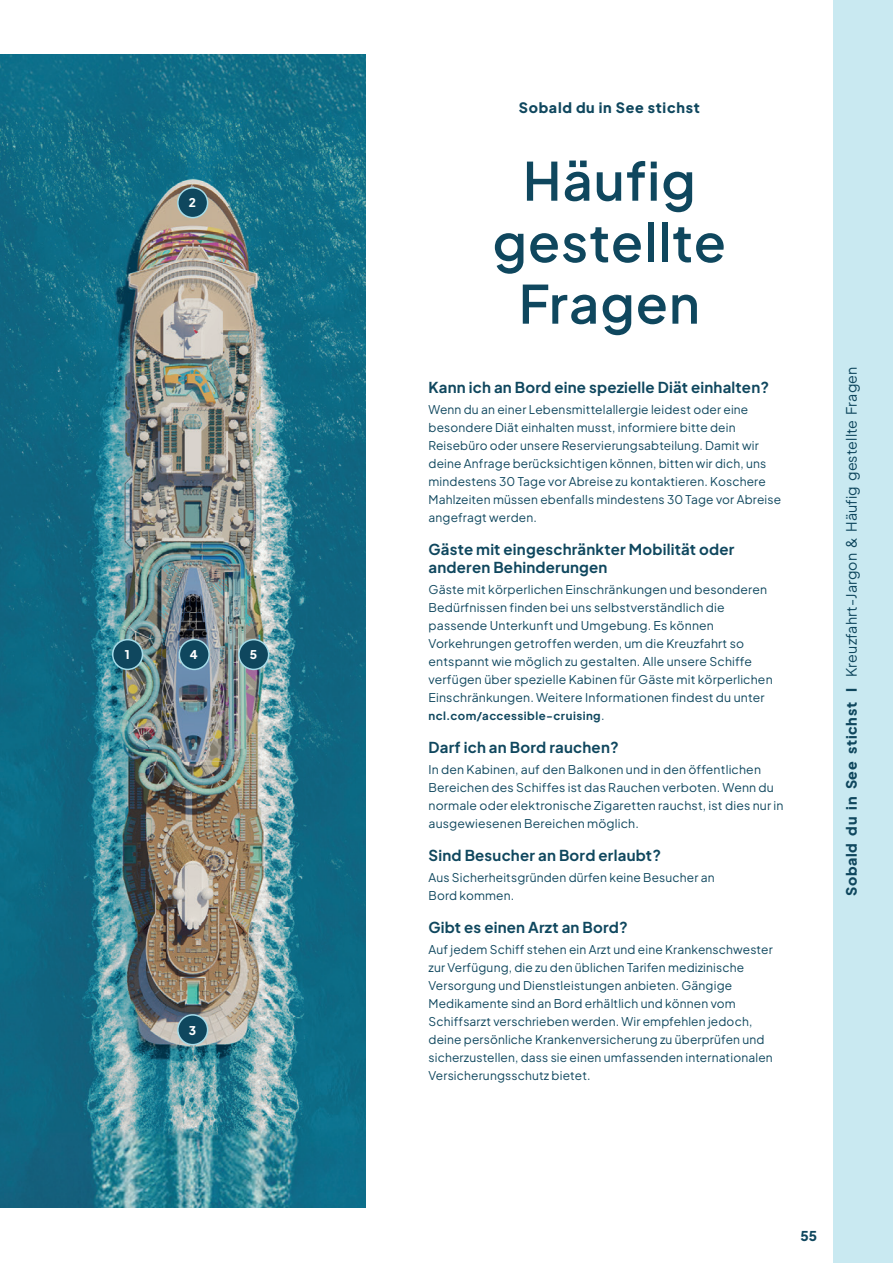
<style>
.page{position:relative;width:893px;height:1263px;background:#fff}
.page>*{position:absolute;margin:0;border:0;box-sizing:border-box;transform-origin:0 0}
.t1{font:600 52.5px/61.5px "Plus Jakarta Sans";letter-spacing:.02em;color:#0f475e;text-align:center}
.t2{font:700 15px/18px "Plus Jakarta Sans";letter-spacing:.015em;color:#0f475e}
.t3{font:14.25px "Plus Jakarta Sans";letter-spacing:.01em;color:#0f475e}
.t4{font:800 14.25px "Plus Jakarta Sans";letter-spacing:.05em;color:#0f475e}
.t5{font:800 13.5px "Plus Jakarta Sans";color:#0f475e}
.t6{font:12px/18px "Plus Jakarta Sans";letter-spacing:.015em;color:#0f475e}
.t7{font:800 12px "Plus Jakarta Sans";color:#fff}
.t8{font:700 11.25px "Plus Jakarta Sans";letter-spacing:.04em;color:#0f475e}
.s1{font-weight:400;font-size:12px}
.s2{font-weight:800}
</style>
<div class="page">
<img style="left:0;top:54px;width:366px;height:1154px">
<div style="left:833px;top:0;width:60px;height:1263px;background:#c9e9f1"></div>
<div style="left:113px;top:640px;width:29px;height:29px;background:#0f475e;border-radius:50%"></div>
<div style="left:112px;top:639px;width:31px;height:31px;border:2px solid #a5dce9;border-radius:50%"></div>
<div style="left:178px;top:1015px;width:30px;height:30px;background:#0f475e;border-radius:50%"></div>
<div style="left:177px;top:1014px;width:31px;height:31px;border:2px solid #a5dce9;border-radius:50%"></div>
<div style="left:179px;top:640px;width:30px;height:29px;background:#0f475e;border-radius:50%"></div>
<div style="left:179px;top:639px;width:31px;height:31px;border:2px solid #a5dce9;border-radius:50%"></div>
<div style="left:239px;top:640px;width:30px;height:29px;background:#0f475e;border-radius:50%"></div>
<div style="left:238px;top:639px;width:31px;height:31px;border:2px solid #a5dce9;border-radius:50%"></div>
<div style="left:178px;top:188px;width:30px;height:30px;background:#0f475e;border-radius:50%"></div>
<div style="left:177px;top:187px;width:31px;height:31px;border:2px solid #a5dce9;border-radius:50%"></div>
<p class="t7" style="left:189px;top:192px;width:9px">2</p>
<p class="t7" style="left:125px;top:644px;width:6px">1</p>
<p class="t7" style="left:190px;top:644px;width:9px">4</p>
<p class="t7" style="left:250px;top:644px;width:9px">5</p>
<p class="t7" style="left:189px;top:1019px;width:9px">3</p>
<p class="t4" style="left:519px;top:94px;width:182px">Sobald du in See stichst</p>
<h1 class="t1" style="left:492px;top:144px;width:235px">Häufig gestellte<br>Fragen</h1>
<p class="t2" style="left:428px;top:376px;width:342px">Kann ich an Bord eine spezielle Diät einhalten?</p>
<p class="t6" style="left:428px;top:399px;width:354px">Wenn du an einer Lebensmittelallergie leidest oder eine besondere Diät einhalten musst, informiere bitte dein Reisebüro oder unsere Reservierungsabteilung. Damit wir deine Anfrage berücksichtigen können, bitten wir dich, uns mindestens 30 Tage vor Abreise zu kontaktieren. Koschere Mahlzeiten müssen ebenfalls mindestens 30 Tage vor Abreise angefragt werden.</p>
<p class="t2" style="left:428px;top:538px;width:307px">Gäste mit eingeschränkter Mobilität oder anderen Behinderungen</p>
<p class="t6" style="left:428px;top:579px;width:346px">Gäste mit körperlichen Einschränkungen und besonderen Bedürfnissen finden bei uns selbstverständlich die passende Unterkunft und Umgebung. Es können Vorkehrungen getroffen werden, um die Kreuzfahrt so entspannt wie möglich zu gestalten. Alle unsere Schiffe verfügen über spezielle Kabinen für Gäste mit körperlichen Einschränkungen. Weitere Informationen findest du unter</p>
<p class="t8" style="left:428px;top:706px;width:178px">ncl.com/accessible-cruising<span class="s1">.</span></p>
<p class="t2" style="left:428px;top:736px;width:192px">Darf ich an Bord rauchen?</p>
<p class="t6" style="left:428px;top:759px;width:357px">In den Kabinen, auf den Balkonen und in den öffentlichen Bereichen des Schiffes ist das Rauchen verboten. Wenn du normale oder elektronische Zigaretten rauchst, ist dies nur in ausgewiesenen Bereichen möglich.</p>
<p class="t2" style="left:428px;top:844px;width:234px">Sind Besucher an Bord erlaubt?</p>
<p class="t6" style="left:428px;top:867px;width:288px">Aus Sicherheitsgründen dürfen keine Besucher an<br>Bord kommen.</p>
<p class="t2" style="left:428px;top:916px;width:201px">Gibt es einen Arzt an Bord?</p>
<p class="t6" style="left:428px;top:939px;width:346px">Auf jedem Schiff stehen ein Arzt und eine Krankenschwester zur Verfügung, die zu den üblichen Tarifen medizinische Versorgung und Dienstleistungen anbieten. Gängige Medikamente sind an Bord erhältlich und können vom Schiffsarzt verschrieben werden. Wir empfehlen jedoch, deine persönliche Krankenversicherung zu überprüfen und sicherzustellen, dass sie einen umfassenden internationalen Versicherungsschutz bietet.</p>
<p class="t3" style="left:840px;top:896px;width:531px;rotate:-90deg"><span class="s2">Sobald du in See stichst I</span> Kreuzfahrt-Jargon &amp; Häufig gestellte Fragen</p>
<p class="t5" style="left:801px;top:1224px;width:18px">55</p>
</div>
